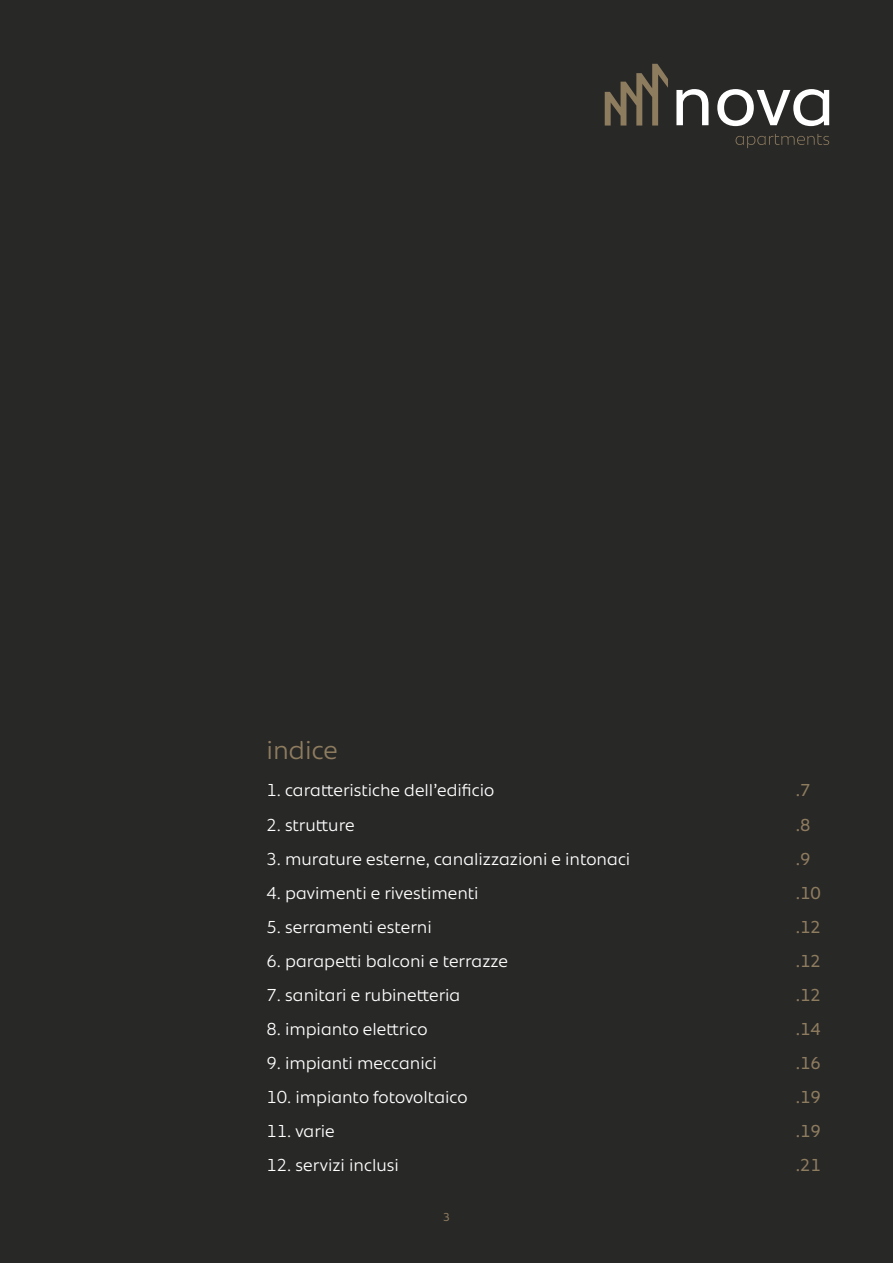
<style>
.page{position:relative;width:893px;height:1263px;background:#282827}
.page>*{position:absolute;margin:0;border:0;box-sizing:border-box;transform-origin:0 0}
.t1{font:300 27px "Bonnie";color:#8e7c5f}
.t2{font:300 18px "Bonnie";color:#fff}
.t3{font:18px "Bonnie";color:#8e7c5f}
.t4{font:12px "Bonnie";color:#8e7c5f}
</style>
<div class="page">
<h1 class="t1" style="left:266px;top:733px;width:73px">indice</h1>
<p class="t2" style="left:266px;top:779px;width:229px">1. caratteristiche dell’edificio</p>
<p class="t3" style="left:796px;top:778px;width:16px">.7</p>
<p class="t2" style="left:266px;top:813px;width:90px">2. strutture</p>
<p class="t3" style="left:796px;top:812px;width:16px">.8</p>
<p class="t2" style="left:266px;top:847px;width:365px">3. murature esterne, canalizzazioni e intonaci</p>
<p class="t3" style="left:796px;top:847px;width:16px">.9</p>
<p class="t2" style="left:266px;top:881px;width:214px">4. pavimenti e rivestimenti</p>
<p class="t3" style="left:796px;top:881px;width:27px">.10</p>
<p class="t2" style="left:266px;top:915px;width:167px">5. serramenti esterni</p>
<p class="t3" style="left:796px;top:915px;width:27px">.12</p>
<p class="t2" style="left:266px;top:949px;width:243px">6. parapetti balconi e terrazze</p>
<p class="t3" style="left:796px;top:949px;width:27px">.12</p>
<p class="t2" style="left:266px;top:983px;width:195px">7. sanitari e rubinetteria</p>
<p class="t3" style="left:796px;top:983px;width:27px">.12</p>
<p class="t2" style="left:266px;top:1017px;width:163px">8. impianto elettrico</p>
<p class="t3" style="left:796px;top:1017px;width:27px">.14</p>
<p class="t2" style="left:266px;top:1051px;width:172px">9. impianti meccanici</p>
<p class="t3" style="left:796px;top:1051px;width:27px">.16</p>
<p class="t2" style="left:266px;top:1085px;width:203px">10. impianto fotovoltaico</p>
<p class="t3" style="left:796px;top:1085px;width:27px">.19</p>
<p class="t2" style="left:266px;top:1119px;width:70px">11. varie</p>
<p class="t3" style="left:796px;top:1119px;width:27px">.19</p>
<p class="t2" style="left:266px;top:1153px;width:134px">12. servizi inclusi</p>
<p class="t3" style="left:796px;top:1153px;width:27px">.21</p>
<p class="t4" style="left:443px;top:1209px;width:8px">3</p>
</div>
